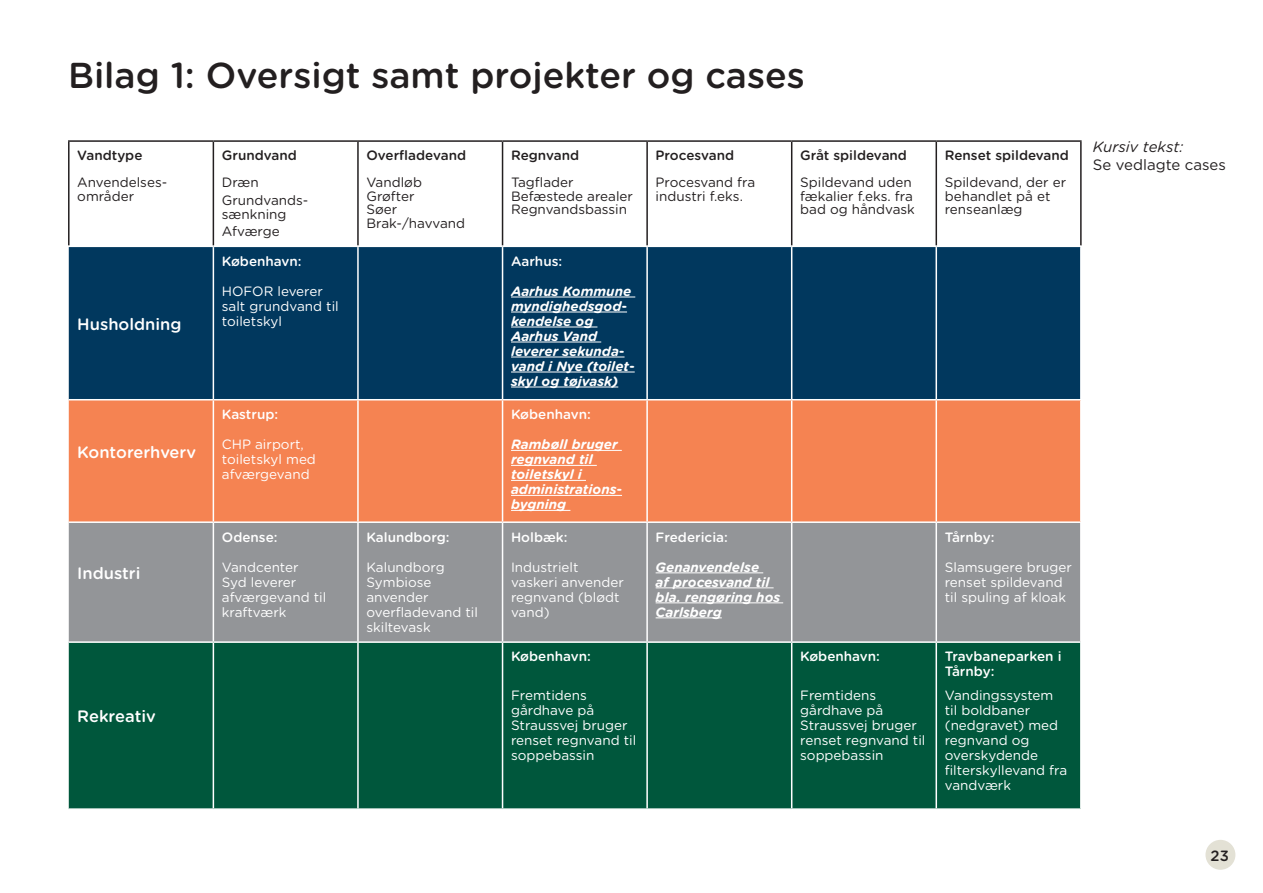
<style>
.page{position:relative;width:1263px;height:893px;background:#fff}
.page>*{position:absolute;margin:0;border:0;box-sizing:border-box;transform-origin:0 0}
.t1{font:500 36px "Gotham Rounded";color:#231f20}
.t2{font:500 16.5px "Gotham Rounded";color:#fff}
.t3{font:15px "Gotham Rounded";color:#231f20}
.t4{font:italic 15px "Gotham Rounded";color:#231f20}
.t5{font:500 14.85px "Gotham Rounded";color:#231f20}
.t6{font:13.5px/15px "Gotham Rounded";color:#fff}
.t7{font:13.5px/13.5px "Gotham Rounded";color:#231f20}
.t8{font:italic 700 13.5px/15px "Gotham Rounded";color:#fff}
.t9{font:500 13.5px/15px "Gotham Rounded";color:#fff}
.t10{font:500 13.5px "Gotham Rounded";color:#231f20}
</style>
<div class="page">
<svg style="left:212px;top:142px;width:726px;height:104px"></svg>
<div style="left:69px;top:247px;width:1011px;height:152px;background:#01385e"></div>
<div style="left:69px;top:400px;width:1011px;height:121px;background:#f58352"></div>
<div style="left:69px;top:523px;width:1011px;height:118px;background:#939598"></div>
<div style="left:69px;top:643px;width:1011px;height:165px;background:#00573c"></div>
<hr style="left:213px;top:247px;width:1px;height:152px;background:#fff">
<hr style="left:357px;top:247px;width:2px;height:152px;background:#fff">
<hr style="left:502px;top:247px;width:1px;height:152px;background:#fff">
<hr style="left:646px;top:247px;width:2px;height:152px;background:#fff">
<hr style="left:791px;top:247px;width:1px;height:152px;background:#fff">
<hr style="left:935px;top:247px;width:2px;height:152px;background:#fff">
<hr style="left:213px;top:400px;width:1px;height:121px;background:#fff">
<hr style="left:357px;top:400px;width:2px;height:121px;background:#fff">
<hr style="left:502px;top:400px;width:1px;height:121px;background:#fff">
<hr style="left:646px;top:400px;width:2px;height:121px;background:#fff">
<hr style="left:791px;top:400px;width:1px;height:121px;background:#fff">
<hr style="left:935px;top:400px;width:2px;height:121px;background:#fff">
<hr style="left:213px;top:523px;width:1px;height:118px;background:#fff">
<hr style="left:357px;top:523px;width:2px;height:118px;background:#fff">
<hr style="left:502px;top:523px;width:1px;height:118px;background:#fff">
<hr style="left:646px;top:523px;width:2px;height:118px;background:#fff">
<hr style="left:791px;top:523px;width:1px;height:118px;background:#fff">
<hr style="left:935px;top:523px;width:2px;height:118px;background:#fff">
<hr style="left:213px;top:643px;width:1px;height:165px;background:#fff">
<hr style="left:357px;top:643px;width:2px;height:165px;background:#fff">
<hr style="left:502px;top:643px;width:1px;height:165px;background:#fff">
<hr style="left:646px;top:643px;width:2px;height:165px;background:#fff">
<hr style="left:791px;top:643px;width:1px;height:165px;background:#fff">
<hr style="left:935px;top:643px;width:2px;height:165px;background:#fff">
<hr style="left:68px;top:140px;width:145px;height:2px;background:#231f20">
<hr style="left:68px;top:142px;width:2px;height:104px;background:#231f20">
<hr style="left:213px;top:140px;width:145px;height:2px;background:#231f20">
<hr style="left:213px;top:142px;width:1px;height:104px;background:#231f20">
<hr style="left:358px;top:140px;width:144px;height:2px;background:#231f20">
<hr style="left:357px;top:142px;width:2px;height:104px;background:#231f20">
<hr style="left:502px;top:140px;width:145px;height:2px;background:#231f20">
<hr style="left:502px;top:142px;width:1px;height:104px;background:#231f20">
<hr style="left:647px;top:140px;width:145px;height:2px;background:#231f20">
<hr style="left:646px;top:142px;width:2px;height:104px;background:#231f20">
<hr style="left:792px;top:140px;width:144px;height:2px;background:#231f20">
<hr style="left:791px;top:142px;width:1px;height:104px;background:#231f20">
<hr style="left:936px;top:140px;width:146px;height:2px;background:#231f20">
<hr style="left:935px;top:142px;width:2px;height:104px;background:#231f20">
<hr style="left:1080px;top:142px;width:2px;height:104px;background:#231f20">
<hr style="left:511px;top:297px;width:124px;height:1px;background:#fff">
<hr style="left:511px;top:312px;width:116px;height:1px;background:#fff">
<hr style="left:511px;top:327px;width:86px;height:1px;background:#fff">
<hr style="left:511px;top:342px;width:90px;height:1px;background:#fff">
<hr style="left:511px;top:357px;width:113px;height:1px;background:#fff">
<hr style="left:511px;top:372px;width:124px;height:1px;background:#fff">
<hr style="left:511px;top:387px;width:107px;height:1px;background:#fff">
<hr style="left:511px;top:450px;width:111px;height:1px;background:#fff">
<hr style="left:511px;top:465px;width:86px;height:1px;background:#fff">
<hr style="left:511px;top:480px;width:75px;height:1px;background:#fff">
<hr style="left:511px;top:495px;width:111px;height:1px;background:#fff">
<hr style="left:511px;top:510px;width:59px;height:1px;background:#fff">
<hr style="left:656px;top:572px;width:107px;height:1px;background:#fff">
<hr style="left:656px;top:587px;width:118px;height:1px;background:#fff">
<hr style="left:656px;top:602px;width:127px;height:1px;background:#fff">
<hr style="left:656px;top:617px;width:66px;height:1px;background:#fff">
<div style="left:1205px;top:840px;width:30px;height:30px;background:#e3e1d5;border-radius:50%"></div>
<p class="t1" style="left:68px;top:50px;width:738px">Bilag 1: Oversigt samt projekter og cases</p>
<p class="t10" style="left:77px;top:146px;width:67px">Vandtype</p>
<p class="t7" style="left:77px;top:175px;width:91px">Anvendelses-</p>
<p class="t7" style="left:77px;top:189px;width:58px">områder</p>
<p class="t2" style="left:77px;top:312px;width:106px">Husholdning</p>
<p class="t10" style="left:222px;top:146px;width:77px">Grundvand</p>
<p class="t7" style="left:222px;top:175px;width:38px">Dræn</p>
<p class="t7" style="left:222px;top:193px;width:88px">Grundvands-</p>
<p class="t7" style="left:222px;top:206px;width:66px">sænkning</p>
<p class="t7" style="left:222px;top:224px;width:59px">Afværge</p>
<p class="t9" style="left:222px;top:253px;width:81px">København:</p>
<p class="t6" style="left:222px;top:283px;width:118px">HOFOR leverer salt grundvand til toiletskyl</p>
<p class="t10" style="left:366px;top:146px;width:101px">Overfladevand</p>
<p class="t7" style="left:366px;top:175px;width:57px">Vandløb</p>
<p class="t7" style="left:366px;top:189px;width:50px">Grøfter</p>
<p class="t7" style="left:366px;top:202px;width:32px">Søer</p>
<p class="t7" style="left:366px;top:216px;width:100px">Brak-/havvand</p>
<p class="t2" style="left:77px;top:440px;width:120px">Kontorerhverv</p>
<p class="t2" style="left:77px;top:561px;width:65px">Industri</p>
<p class="t9" style="left:222px;top:406px;width:58px">Kastrup:</p>
<p class="t6" style="left:222px;top:436px;width:96px">CHP airport, toiletskyl med afværgevand</p>
<p class="t9" style="left:222px;top:529px;width:57px">Odense:</p>
<p class="t6" style="left:222px;top:559px;width:106px">Vandcenter<br>Syd leverer afværgevand til kraftværk</p>
<p class="t9" style="left:366px;top:529px;width:85px">Kalundborg:</p>
<p class="t6" style="left:366px;top:559px;width:113px">Kalundborg<br>Symbiose anvender overfladevand til</p>
<p class="t6" style="left:366px;top:619px;width:66px">skiltevask</p>
<p class="t2" style="left:77px;top:705px;width:80px">Rekreativ</p>
<p class="t10" style="left:511px;top:146px;width:70px">Regnvand</p>
<p class="t7" style="left:511px;top:175px;width:64px">Tagflader</p>
<p class="t7" style="left:511px;top:189px;width:123px">Befæstede arealer</p>
<p class="t7" style="left:511px;top:202px;width:118px">Regnvandsbassin</p>
<p class="t9" style="left:511px;top:253px;width:53px">Aarhus:</p>
<p class="t8" style="left:511px;top:283px;width:122px">Aarhus Kommune myndighedsgod&shy;kendelse og</p>
<p class="t8" style="left:511px;top:328px;width:125px">Aarhus Vand leverer sekunda&shy;vand i Nye (toilet&shy;skyl og tøjvask)</p>
<p class="t9" style="left:511px;top:406px;width:81px">København:</p>
<p class="t8" style="left:511px;top:436px;width:112px">Rambøll bruger regnvand til toiletskyl i administrations&shy;bygning</p>
<p class="t9" style="left:511px;top:529px;width:58px">Holbæk:</p>
<p class="t6" style="left:511px;top:559px;width:114px">Industrielt vaskeri anvender regnvand (blødt vand)</p>
<p class="t9" style="left:511px;top:649px;width:81px">København:</p>
<p class="t6" style="left:511px;top:687px;width:127px">Fremtidens gårdhave på<br>Straussvej bruger renset regnvand til soppebassin</p>
<p class="t10" style="left:656px;top:146px;width:80px">Procesvand</p>
<p class="t7" style="left:656px;top:175px;width:101px">Procesvand fra industri f.eks.</p>
<p class="t10" style="left:800px;top:146px;width:108px">Gråt spildevand</p>
<p class="t7" style="left:800px;top:175px;width:116px">Spildevand uden fækalier f.eks. fra bad og håndvask</p>
<p class="t9" style="left:656px;top:529px;width:74px">Fredericia:</p>
<p class="t8" style="left:656px;top:559px;width:126px">Genanvendelse<br>af procesvand til bla. rengøring hos<br>Carlsberg</p>
<p class="t9" style="left:800px;top:649px;width:81px">København:</p>
<p class="t6" style="left:800px;top:687px;width:127px">Fremtidens gårdhave på<br>Straussvej bruger renset regnvand til soppebassin</p>
<p class="t10" style="left:945px;top:146px;width:126px">Renset spildevand</p>
<p class="t7" style="left:945px;top:175px;width:123px">Spildevand, der er behandlet på et renseanlæg</p>
<p class="t9" style="left:945px;top:529px;width:51px">Tårnby:</p>
<p class="t6" style="left:945px;top:559px;width:129px">Slamsugere bruger renset spildevand til spuling af kloak</p>
<p class="t9" style="left:945px;top:649px;width:118px">Travbaneparken i<br>Tårnby:</p>
<p class="t6" style="left:945px;top:687px;width:124px">Vandingssystem til boldbaner (nedgravet) med regnvand og overskydende filterskyllevand fra vandværk</p>
<p class="t4" style="left:1093px;top:137px;width:92px">Kursiv tekst:</p>
<p class="t3" style="left:1093px;top:155px;width:135px">Se vedlagte cases</p>
<p class="t5" style="left:1210px;top:845px;width:20px">23</p>
</div>
